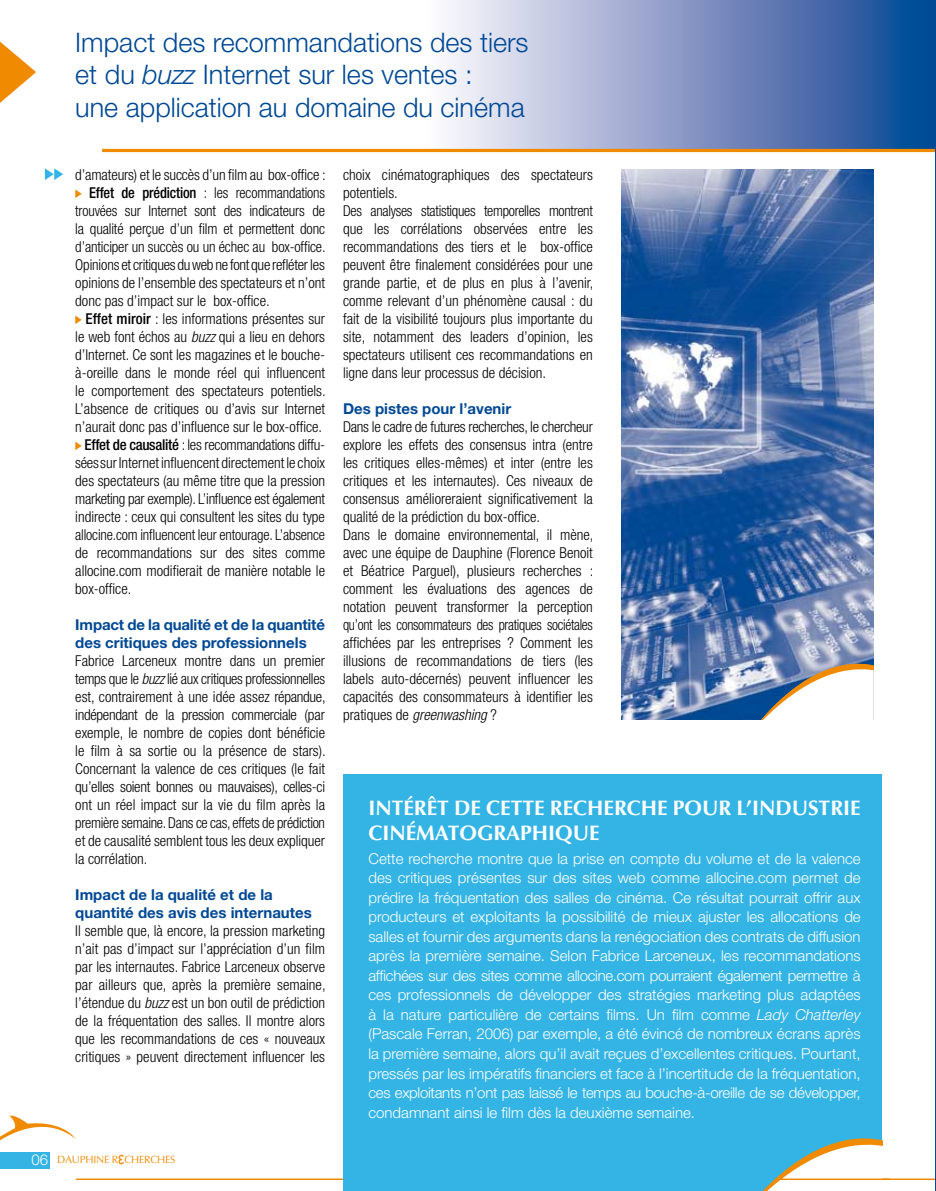
<style>
.page{position:relative;width:936px;height:1191px;background:#fff}
.page>*{position:absolute;margin:0;border:0;box-sizing:border-box;transform-origin:0 0}
.t1{font:300 27px/32.4px "Helvetica Neue";color:#004894}
.t2{font:700 21px/25.2px "Optima";color:#fff}
.t3{font:300 condensed 15px/18px "Helvetica Neue";color:#000;text-align:justify}
.t4{font:300 15px/19.5px "Helvetica Neue";color:#fff;text-align:justify}
.t5{font:700 15px/18px "Helvetica Neue";color:#004894}
.t6{font:300 condensed 15px "Helvetica Neue";letter-spacing:-.02em;color:#000}
.t7{font:300 condensed 15px "Helvetica Neue";color:#000;scale:.96 1}
.t8{font:10.5px "Optima";letter-spacing:-.02em;color:#f08a00}
.s1{font-style:italic}
.s2{font-weight:500}
.s3{font-family:"Arial Narrow";font-size:17.4px}
</style>
<div class="page">
<div style="left:0;top:1152px;width:50px;height:16px;background:#34b4e4"></div>
<svg style="left:0;top:1115px;width:76px;height:26px"></svg>
<hr style="left:76px;top:1178px;width:859px;height:2px;background:#f08a00">
<svg style="left:423px;top:0;width:512px;height:149px;background:#879cc7"></svg>
<hr style="left:102px;top:149px;width:833px;height:3px;background:#f08a00">
<svg style="left:0;top:42px;width:36px;height:61px"></svg>
<svg style="left:75px;top:189px;width:7px;height:9px"></svg>
<svg style="left:75px;top:315px;width:7px;height:9px"></svg>
<svg style="left:75px;top:441px;width:7px;height:9px"></svg>
<svg style="left:45px;top:168px;width:18px;height:12px"></svg>
<img style="left:621px;top:169px;width:252px;height:551px">
<svg style="left:760px;top:662px;width:113px;height:58px"></svg>
<div style="left:343px;top:774px;width:539px;height:417px;background:#34b4e4"></div>
<svg style="left:763px;top:1138px;width:119px;height:53px"></svg>
<hr style="left:779px;top:1178px;width:111px;height:2px;background:#f08a00">
<hr style="left:935px;top:0;width:1px;height:1191px;background:#004894">
<h1 class="t1" style="left:75px;top:26px;width:455px">Impact des recommandations des tiers et du <span class="s1">buzz</span> Internet sur les ventes :<br>une application au domaine du cinéma</h1>
<p class="t3" style="left:75px;top:166px;width:252px">d’amateurs) et le succès d’un film au box-office :</p>
<p class="t7" style="left:89px;top:184px;width:247px"><span class="s2">Effet de prédiction</span> : les recommandations</p>
<p class="t7" style="left:75px;top:202px;width:262px">trouvées sur Internet sont des indicateurs de</p>
<p class="t3" style="left:75px;top:220px;width:251px">la qualité perçue d’un film et permettent donc</p>
<p class="t3" style="left:75px;top:238px;width:252px">d’anticiper un succès ou un échec au box-office.</p>
<p class="t6" style="left:75px;top:256px;width:251px">Opinions et critiques du web ne font que refléter les</p>
<p class="t3" style="left:75px;top:274px;width:251px">opinions de l’ensemble des spectateurs et n’ont</p>
<p class="t3" style="left:75px;top:292px;width:196px">donc pas d’impact sur le box-office.</p>
<p class="t3" style="left:86px;top:310px;width:241px"><span class="s2">Effet miroir</span> : les informations présentes sur</p>
<p class="t3" style="left:75px;top:328px;width:251px">le web font échos au <span class="s1">buzz</span> qui a lieu en dehors</p>
<p class="t3" style="left:75px;top:346px;width:251px">d’Internet. Ce sont les magazines et le bouche-</p>
<p class="t3" style="left:75px;top:364px;width:251px">à-oreille dans le monde réel qui influencent</p>
<p class="t3" style="left:75px;top:382px;width:252px">le comportement des spectateurs potentiels.</p>
<p class="t3" style="left:75px;top:400px;width:251px">L’absence de critiques ou d’avis sur Internet</p>
<p class="t3" style="left:75px;top:418px;width:248px">n’aurait donc pas d’influence sur le box-office.</p>
<p class="t6" style="left:85px;top:436px;width:242px"><span class="s2">Effet de causalité</span> : les recommandations diffu-</p>
<p class="t3" style="left:75px;top:454px;width:251px">sées sur Internet influencent directement le choix</p>
<p class="t3" style="left:75px;top:472px;width:251px">des spectateurs (au même titre que la pression</p>
<p class="t6" style="left:75px;top:490px;width:251px">marketing par exemple). L’influence est également</p>
<p class="t3" style="left:75px;top:508px;width:251px">indirecte : ceux qui consultent les sites du type</p>
<p class="t7" style="left:75px;top:526px;width:262px">allocine.com influencent leur entourage. L’absence</p>
<p class="t3" style="left:75px;top:544px;width:251px">de recommandations sur des sites comme</p>
<p class="t3" style="left:75px;top:562px;width:251px">allocine.com modifierait de manière notable le</p>
<p class="t3" style="left:75px;top:580px;width:58px">box-office.</p>
<p class="t5" style="left:75px;top:615px;width:251px">Impact de la qualité et de la quantité des critiques des professionnels</p>
<p class="t3" style="left:75px;top:652px;width:252px">Fabrice Larceneux montre dans un premier temps que le <span class="s1">buzz</span> lié aux critiques professionnelles est, contrairement à une idée assez répandue, indépendant de la pression commerciale (par exemple, le nombre de copies dont bénéficie le film à sa sortie ou la présence de stars).<br>Concernant la valence de ces critiques (le fait qu’elles soient bonnes ou mauvaises), celles-ci ont un réel impact sur la vie du film après la première semaine. Dans ce cas, effets de prédiction et de causalité semblent tous les deux expliquer la corrélation.</p>
<p class="t5" style="left:75px;top:885px;width:238px">Impact de la qualité et de la quantité des avis des internautes</p>
<p class="t3" style="left:75px;top:922px;width:252px">Il semble que, là encore, la pression marketing n’ait pas d’impact sur l’appréciation d’un film par les internautes. Fabrice Larceneux observe par ailleurs que, après la première semaine, l’étendue du <span class="s1">buzz</span> est un bon outil de prédiction de la fréquentation des salles. Il montre alors que les recommandations de ces « nouveaux critiques » peuvent directement influencer les</p>
<p class="t4" style="left:32px;top:1150px;width:18px">06</p>
<p class="t8" style="left:57px;top:1153px;width:134px">DAUPHINE R<span class="s3">ε</span>CHERCHES N</p>
<p class="t3" style="left:343px;top:166px;width:252px;text-align:left">choix cinématographiques des spectateurs potentiels.<br>Des analyses statistiques temporelles montrent que les corrélations observées entre les recommandations des tiers et le box-office peuvent être finalement considérées pour une grande partie, et de plus en plus à l’avenir, comme relevant d’un phénomène causal : du fait de la visibilité toujours plus importante du site, notamment des leaders d’opinion, les spectateurs utilisent ces recommandations en ligne dans leur processus de décision.</p>
<p class="t5" style="left:343px;top:399px;width:170px">Des pistes pour l’avenir</p>
<p class="t3" style="left:343px;top:418px;width:252px;text-align:left">Dans le cadre de futures recherches, le chercheur explore les effets des consensus intra (entre les critiques elles-mêmes) et inter (entre les critiques et les internautes). Ces niveaux de consensus amélioreraient significativement la qualité de la prédiction du box-office.<br>Dans le domaine environnemental, il mène, avec une équipe de Dauphine (Florence Benoit et Béatrice Parguel), plusieurs recherches : comment les évaluations des agences de notation peuvent transformer la perception qu’ont les consommateurs des pratiques sociétales affichées par les entreprises ? Comment les illusions de recommandations de tiers (les labels auto-décernés) peuvent influencer les capacités des consommateurs à identifier les pratiques de <span class="s1">greenwashing</span> ?</p>
<h2 class="t2" style="left:368px;top:795px;width:493px">I NTÉRÊT DE CETTE RECH ERCH E POUR L’INDUSTRIE<br>CINÉMATOGRAPH IQUE</h2>
<p class="t4" style="left:368px;top:848px;width:493px">Cette recherche montre que la prise en compte du volume et de la valence des critiques présentes sur des sites web comme allocine.com permet de prédire la fréquentation des salles de cinéma. Ce résultat pourrait offrir aux producteurs et exploitants la possibilité de mieux ajuster les allocations de salles et fournir des arguments dans la renégociation des contrats de diffusion après la première semaine. Selon Fabrice Larceneux, les recommandations affichées sur des sites comme allocine.com pourraient également permettre à ces professionnels de développer des stratégies marketing plus adaptées à la nature particulière de certains films. Un film comme <span class="s1">Lady Chatterley </span>(Pascale Ferran, 2006) par exemple, a été évincé de nombreux écrans après la première semaine, alors qu’il avait reçues d’excellentes critiques. Pourtant, pressés par les impératifs financiers et face à l’incertitude de la fréquentation, ces exploitants n’ont pas laissé le temps au bouche-à-oreille de se développer, condamnant ainsi le film dès la deuxième semaine.</p>
</div>
